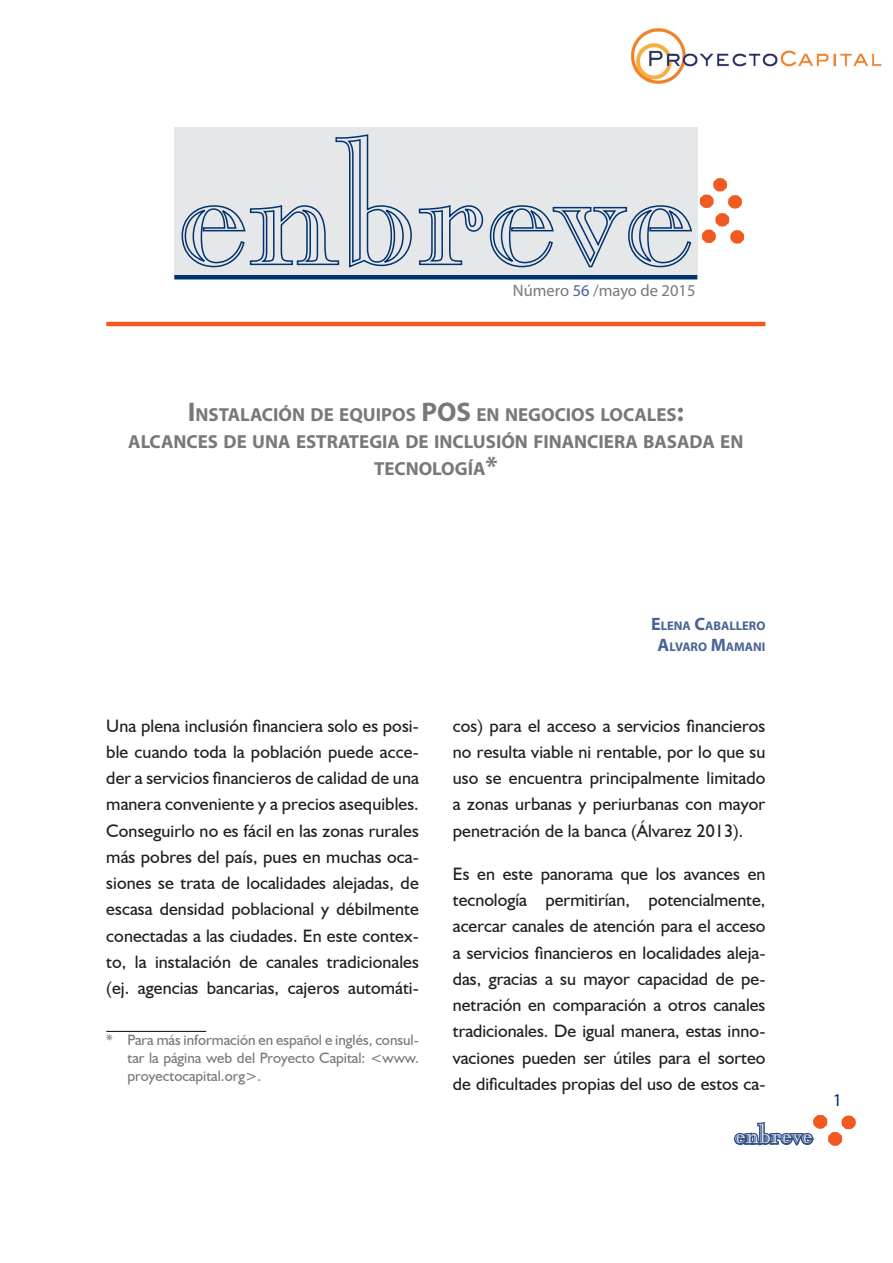
<style>
.page{position:relative;width:893px;height:1263px;background:#fff}
.page>*{position:absolute;margin:0;border:0;box-sizing:border-box;transform-origin:0 0}
.t1{font:27px "Caslon Openface BT";color:#fff}
.titulo_principal{font:700 18.9px "Myriad Pro";color:#76787b}
.TEXTO{font:18px/26.2px "Humanist 521 BT";letter-spacing:.005em;color:#231f20;text-align:justify}
.t2{font:18px "Myriad Pro";color:#00326d}
.t3{font:16.5px "Myriad Pro";color:#76787b}
.notas_pp_pp{font:15px/18px "Humanist 521 BT";color:#76787b;text-align:justify}
.AUTOR_PP_1{font:700 12.6px "Myriad Pro";color:#496395}
.s1{color:#496395}
.s2{font-size:27px}
.s3{font-size:18px}
</style>
<div class="page">
<svg style="left:734px;top:1122px;width:89px;height:24px"></svg>
<div style="left:813px;top:1115px;width:14px;height:13px;border:9px solid #f15921;border-radius:50%"></div>
<div style="left:828px;top:1132px;width:14px;height:13px;border:9px solid #f15921;border-radius:50%"></div>
<div style="left:842px;top:1116px;width:13px;height:13px;border:9px solid #f15921;border-radius:50%"></div>
<hr style="left:106px;top:322px;width:659px;height:4px;background:#f15921">
<div style="left:174px;top:128px;width:523px;height:148px;background:#e6e7e9"></div>
<svg style="left:181px;top:134px;width:511px;height:134px"></svg>
<hr style="left:174px;top:275px;width:523px;height:4px;background:#00326d">
<div style="left:728px;top:195px;width:14px;height:14px;border:9px solid #f15921;border-radius:50%"></div>
<div style="left:713px;top:178px;width:14px;height:13px;border:9px solid #f15921;border-radius:50%"></div>
<div style="left:700px;top:195px;width:14px;height:13px;border:9px solid #f15921;border-radius:50%"></div>
<div style="left:730px;top:230px;width:14px;height:14px;border:9px solid #f15921;border-radius:50%"></div>
<div style="left:715px;top:213px;width:14px;height:14px;border:9px solid #f15921;border-radius:50%"></div>
<div style="left:702px;top:230px;width:14px;height:13px;border:9px solid #f15921;border-radius:50%"></div>
<img style="left:630px;top:28px;width:252px;height:56px">
<hr style="left:106px;top:1031px;width:100px;height:1px;background:#231f20">
<p class="t3" style="left:513px;top:280px;width:184px">Número <span class="s1">56</span> /mayo de 2015</p>
<p class="titulo_principal" style="left:188px;top:403px;width:251px"><span class="s2">I</span>NSTALACIÓN DE EQUIPOS <span class="s2">POS</span></p>
<p class="titulo_principal" style="left:476px;top:403px;width:209px">EN NEGOCIOS LOCALES<span class="s2">:</span></p>
<p class="titulo_principal" style="left:128px;top:430px;width:617px">ALCANCES DE UNA ESTRATEGIA DE INCLUSIÓN FINANCIERA BASADA EN</p>
<p class="titulo_principal" style="left:374px;top:457px;width:125px">TECNOLOGÍA<span class="s2">*</span></p>
<p class="AUTOR_PP_1" style="left:651px;top:618px;width:116px"><span class="s3">E</span>LENA <span class="s3">C</span>ABALLERO</p>
<p class="AUTOR_PP_1" style="left:658px;top:639px;width:108px"><span class="s3">A</span>LVARO <span class="s3">M</span>AMANI</p>
<p class="TEXTO" style="left:106px;top:712px;width:314px">Una plena inclusión financiera solo es posi&shy;ble cuando toda la población puede acce&shy;der a servicios financieros de calidad de una manera conveniente y a precios asequibles.<br>Conseguirlo no es fácil en las zonas rurales más pobres del país, pues en muchas oca&shy;siones se trata de localidades alejadas, de escasa densidad poblacional y débilmente conectadas a las ciudades. En este contex&shy;to, la instalación de canales tradicionales (ej. agencias bancarias, cajeros automáti-</p>
<p class="TEXTO" style="left:453px;top:712px;width:314px">cos) para el acceso a servicios financieros no resulta viable ni rentable, por lo que su uso se encuentra principalmente limitado a zonas urbanas y periurbanas con mayor penetración de la banca (Álvarez 2013).</p>
<p class="TEXTO" style="left:453px;top:860px;width:314px">Es en este panorama que los avances en tecnología permitirían, potencialmente, acercar canales de atención para el acceso a servicios financieros en localidades aleja&shy;das, gracias a su mayor capacidad de pe&shy;netración en comparación a otros canales tradicionales. De igual manera, estas inno&shy;vaciones pueden ser útiles para el sorteo de dificultades propias del uso de estos ca-</p>
<p class="notas_pp_pp" style="left:128px;top:1030px;width:293px;text-indent:-21px">* Para más información en español e inglés, consul&shy;tar la página web del Proyecto Capital: &lt;www. proyectocapital.org&gt;.</p>
<p class="t1" style="left:735px;top:1117px;width:79px">enbreve</p>
<p class="t2" style="left:833px;top:1089px;width:11px">1</p>
</div>
